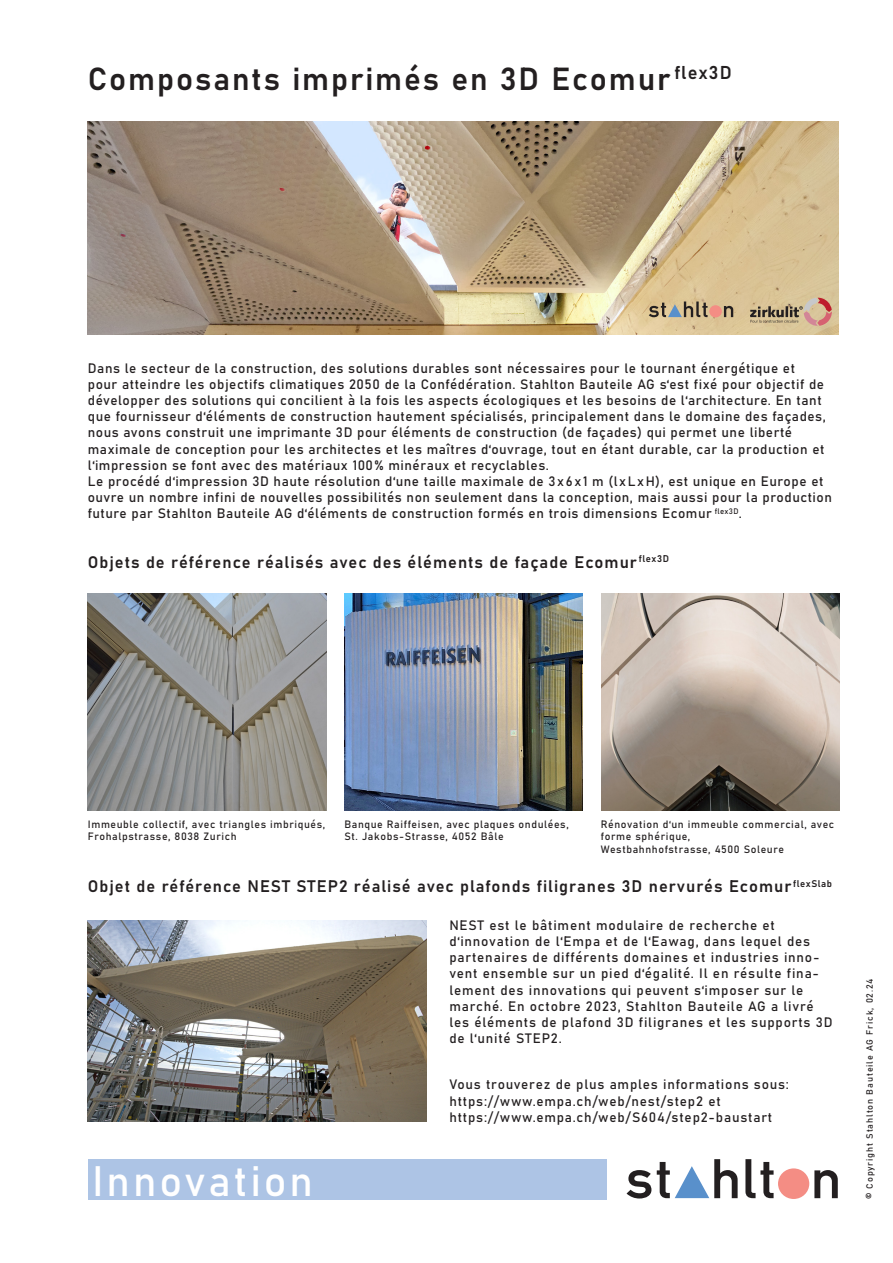
<style>
.page{position:relative;width:893px;height:1263px;background:#fff}
.page>*{position:absolute;margin:0;border:0;box-sizing:border-box;transform-origin:0 0}
.t1{font:42px "Bahnschrift";letter-spacing:.07em;color:#fff}
.t2{font:31.5px "Bahnschrift";letter-spacing:.06em;color:#231f20}
.t3{font:16.5px "Bahnschrift";letter-spacing:.06em;color:#231f20}
.t4{font:13.5px/16.2px "Bahnschrift";letter-spacing:.04em;color:#231f20}
.t5{font:13.5px/16.2px "Bahnschrift";letter-spacing:.06em;color:#231f20}
.t6{font:10.5px/12.6px "Bahnschrift";letter-spacing:.06em;color:#231f20}
.t7{font:9px "Bahnschrift";letter-spacing:.1em;color:#231f20}
</style>
<div class="page">
<svg style="left:626px;top:1170px;width:25px;height:28px"></svg>
<svg style="left:745px;top:1159px;width:29px;height:39px"></svg>
<svg style="left:814px;top:1170px;width:24px;height:28px"></svg>
<div style="left:778px;top:1168px;width:31px;height:31px;background:#f48d84;border-radius:50%"></div>
<svg style="left:657px;top:1159px;width:81px;height:39px"></svg>
<div style="left:88px;top:1159px;width:519px;height:40px;background:#adc4e5"></div>
<img style="left:88px;top:121px;width:751px;height:213px">
<img style="left:88px;top:921px;width:338px;height:200px">
<img style="left:88px;top:593px;width:238px;height:218px">
<img style="left:345px;top:593px;width:238px;height:218px">
<img style="left:601px;top:593px;width:238px;height:218px">
<svg style="left:724px;top:306px;width:9px;height:11px"></svg>
<div style="left:709px;top:305px;width:13px;height:12px;background:#f48d84;border-radius:50%"></div>
<svg style="left:649px;top:301px;width:59px;height:16px"></svg>
<svg style="left:750px;top:298px;width:82px;height:28px;background:#bfa284"></svg>
<h2 class="t2" style="left:88px;top:55px;width:645px">Composants imprimés en 3D Ecomur <sup>flex3D</sup></h2>
<p class="t4" style="left:88px;top:359px;width:746px">Dans le secteur de la construction, des solutions durables sont nécessaires pour le tournant énergétique et<br>pour atteindre les objectifs climatiques 2050 de la Confédération. Stahlton Bauteile AG s‘est fixé pour objectif de développer des solutions qui concilient à la fois les aspects écologiques et les besoins de l‘architecture. En tant que fournisseur d‘éléments de construction hautement spécialisés, principalement dans le domaine des façades, nous avons construit une imprimante 3D pour éléments de construction (de façades) qui permet une liberté maximale de conception pour les architectes et les maîtres d‘ouvrage, tout en étant durable, car la production et l‘impression se font avec des matériaux 100% minéraux et recyclables.<br>Le procédé d‘impression 3D haute résolution d‘une taille maximale de 3x6x1 m (lxLxH), est unique en Europe et ouvre un nombre infini de nouvelles possibilités non seulement dans la conception, mais aussi pour la production future par Stahlton Bauteile AG d‘éléments de construction formés en trois dimensions Ecomur <sup>flex3D</sup>.</p>
<p class="t3" style="left:88px;top:549px;width:583px">Objets de référence réalisés avec des éléments de façade Ecomur <sup>flex3D</sup></p>
<p class="t6" style="left:88px;top:817px;width:239px">Immeuble collectif, avec triangles imbriqués,</p>
<p class="t6" style="left:344px;top:817px;width:226px">Banque Raiffeisen, avec plaques ondulées,</p>
<p class="t6" style="left:601px;top:817px;width:235px">Rénovation d‘un immeuble commercial, avec</p>
<p class="t6" style="left:88px;top:829px;width:150px">Frohalpstrasse, 8038 Zurich</p>
<p class="t6" style="left:344px;top:829px;width:161px">St. Jakobs-Strasse, 4052 Bâle</p>
<p class="t6" style="left:601px;top:829px;width:185px">forme sphérique,<br>Westbahnhofstrasse, 4500 Soleure</p>
<p class="t3" style="left:88px;top:874px;width:746px">Objet de référence NEST STEP2 réalisé avec plafonds filigranes 3D nervurés Ecomur <sup>flexSlab</sup></p>
<p class="t5" style="left:449px;top:916px;width:385px">NEST est le bâtiment modulaire de recherche et d‘innovation de l‘Empa et de l‘Eawag, dans lequel des partenaires de différents domaines et industries inno&shy;vent ensemble sur un pied d‘égalité. Il en résulte fina&shy;lement des innovations qui peuvent s‘imposer sur le marché. En octobre 2023, Stahlton Bauteile AG a livré les éléments de plafond 3D filigranes et les supports 3D de l‘unité STEP2.</p>
<p class="t5" style="left:449px;top:1075px;width:341px">Vous trouverez de plus amples informations sous: https://www.empa.ch/web/nest/step2 et https://www.empa.ch/web/S604/step2-baustart</p>
<h1 class="t1" style="left:92px;top:1149px;width:222px">Innovation</h1>
<p class="t7" style="left:863px;top:1199px;width:222px;rotate:-90deg">© Copyright Stahlton Bauteile AG Frick, 02.24</p>
</div>
